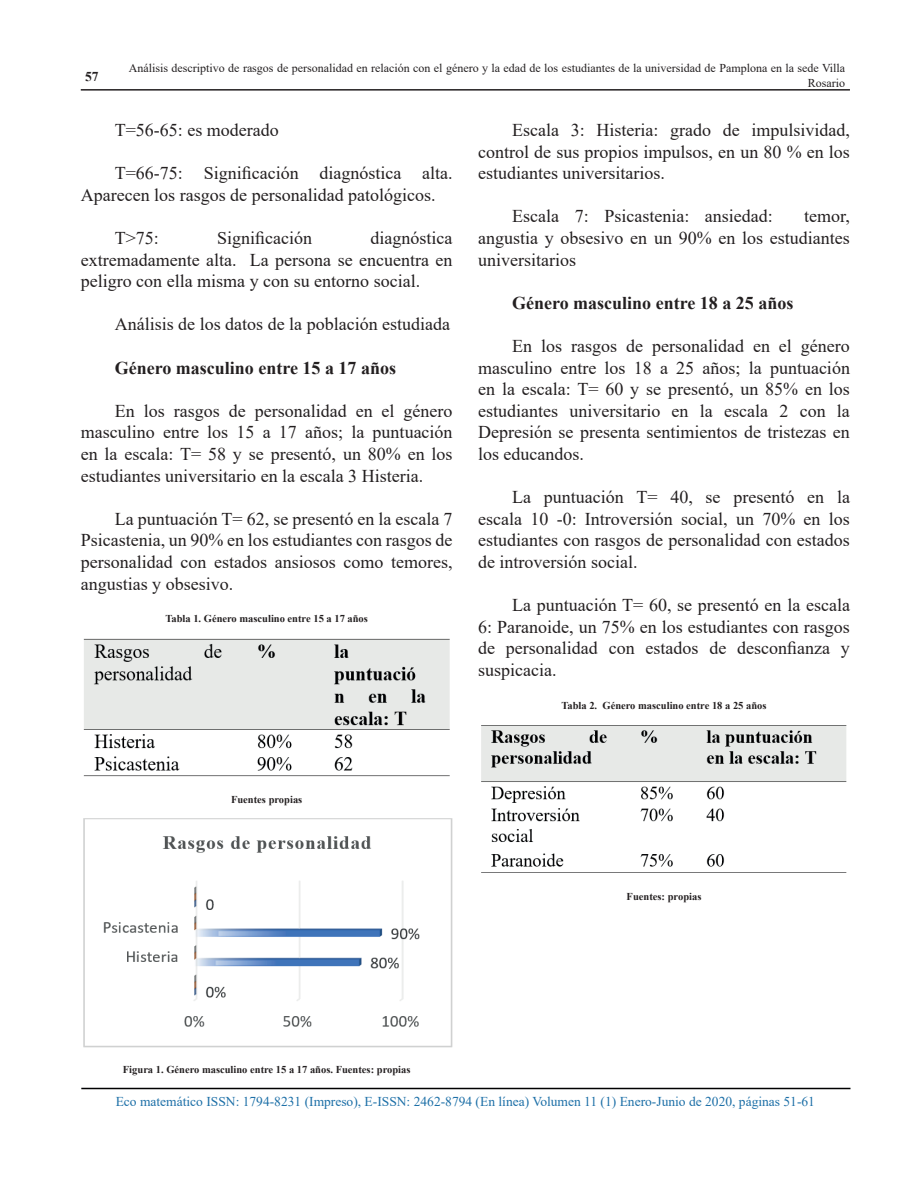
<style>
.page{position:relative;width:918px;height:1188px;background:#fff}
.page>*{position:absolute;margin:0;border:0;box-sizing:border-box;transform-origin:0 0}
.Cuerpo_de_texto{font:18px/21.6px "Times New Roman";color:#231f20;text-align:justify}
.Cuerpo_de_texto-2{font:700 18px "Times New Roman";color:#231f20}
.t1{font:13.5px "Times New Roman";color:#1c6fa7}
.t2{font:700 13.5px "Times New Roman";color:#231f20}
.t3{font:12px/14.4px "Times New Roman";color:#231f20;text-align:right}
.t4{font:700 10.5px "Times New Roman";color:#231f20}
</style>
<div class="page">
<hr style="left:81px;top:1088px;width:769px;height:1px;background:#000001">
<hr style="left:81px;top:89px;width:769px;height:2px;background:#231f20">
<img style="left:83px;top:638px;width:367px;height:139px">
<img style="left:83px;top:818px;width:370px;height:230px">
<img style="left:481px;top:725px;width:366px;height:148px">
<p class="t2" style="left:85px;top:67px;width:15px">57</p>
<p class="t3" style="left:129px;top:61px;width:718px">Análisis descriptivo de rasgos de personalidad en relación con el género y la edad de los estudiantes de la universidad de Pamplona en la sede Villa<br>Rosario</p>
<p class="Cuerpo_de_texto" style="left:115px;top:119px;width:166px">T=56-65: es moderado</p>
<p class="Cuerpo_de_texto" style="left:81px;top:162px;width:373px;text-indent:34px">T=66-75: Significación diagnóstica alta.<br>Aparecen los rasgos de personalidad patológicos.</p>
<p class="Cuerpo_de_texto" style="left:115px;top:227px;width:46px">T&gt;75:</p>
<p class="Cuerpo_de_texto" style="left:217px;top:227px;width:97px">Significación</p>
<p class="Cuerpo_de_texto" style="left:81px;top:227px;width:373px;text-indent:290px">diagnóstica extremadamente alta. La persona se encuentra en peligro con ella misma y con su entorno social.</p>
<p class="Cuerpo_de_texto" style="left:115px;top:313px;width:337px">Análisis de los datos de la población estudiada</p>
<p class="Cuerpo_de_texto-2" style="left:115px;top:355px;width:283px">Género masculino entre 15 a 17 años</p>
<p class="Cuerpo_de_texto" style="left:81px;top:399px;width:373px;text-indent:34px">En los rasgos de personalidad en el género masculino entre los 15 a 17 años; la puntuación en la escala: T= 58 y se presentó, un 80% en los estudiantes universitario en la escala 3 Histeria.</p>
<p class="Cuerpo_de_texto" style="left:81px;top:507px;width:373px;text-indent:34px">La puntuación T= 62, se presentó en la escala 7<br>Psicastenia, un 90% en los estudiantes con rasgos de personalidad con estados ansiosos como temores, angustias y obsesivo.</p>
<p class="t4" style="left:165px;top:611px;width:204px">Tabla 1. Género masculino entre 15 a 17 años</p>
<p class="Cuerpo_de_texto" style="left:478px;top:119px;width:373px;text-indent:34px">Escala 3: Histeria: grado de impulsividad, control de sus propios impulsos, en un 80 % en los estudiantes universitarios.</p>
<p class="Cuerpo_de_texto" style="left:512px;top:205px;width:262px">Escala 7: Psicastenia: ansiedad:</p>
<p class="Cuerpo_de_texto" style="left:478px;top:205px;width:373px;text-indent:326px">temor, angustia y obsesivo en un 90% en los estudiantes universitarios</p>
<p class="Cuerpo_de_texto-2" style="left:512px;top:290px;width:283px">Género masculino entre 18 a 25 años</p>
<p class="Cuerpo_de_texto" style="left:478px;top:335px;width:373px;text-indent:34px">En los rasgos de personalidad en el género masculino entre los 18 a 25 años; la puntuación en la escala: T= 60 y se presentó, un 85% en los estudiantes universitario en la escala 2 con la Depresión se presenta sentimientos de tristezas en los educandos.</p>
<p class="Cuerpo_de_texto" style="left:478px;top:486px;width:373px;text-indent:34px">La puntuación T= 40, se presentó en la escala 10 -0: Introversión social, un 70% en los estudiantes con rasgos de personalidad con estados de introversión social.</p>
<p class="Cuerpo_de_texto" style="left:478px;top:594px;width:373px;text-indent:34px">La puntuación T= 60, se presentó en la escala 6: Paranoide, un 75% en los estudiantes con rasgos de personalidad con estados de desconfianza y suspicacia.</p>
<p class="t4" style="left:561px;top:698px;width:207px">Tabla 2. Género masculino entre 18 a 25 años</p>
<p class="t4" style="left:231px;top:792px;width:73px">Fuentes propias</p>
<p class="t4" style="left:627px;top:889px;width:76px">Fuentes: propias</p>
<p class="t4" style="left:123px;top:1062px;width:289px">Figura 1. Género masculino entre 15 a 17 años. Fuentes: propias</p>
<p class="t1" style="left:116px;top:1092px;width:701px">Eco matemático ISSN: 1794-8231 (Impreso), E-ISSN: 2462-8794 (En línea) Volumen 11 (1) Enero-Junio de 2020, páginas 51-61</p>
</div>
